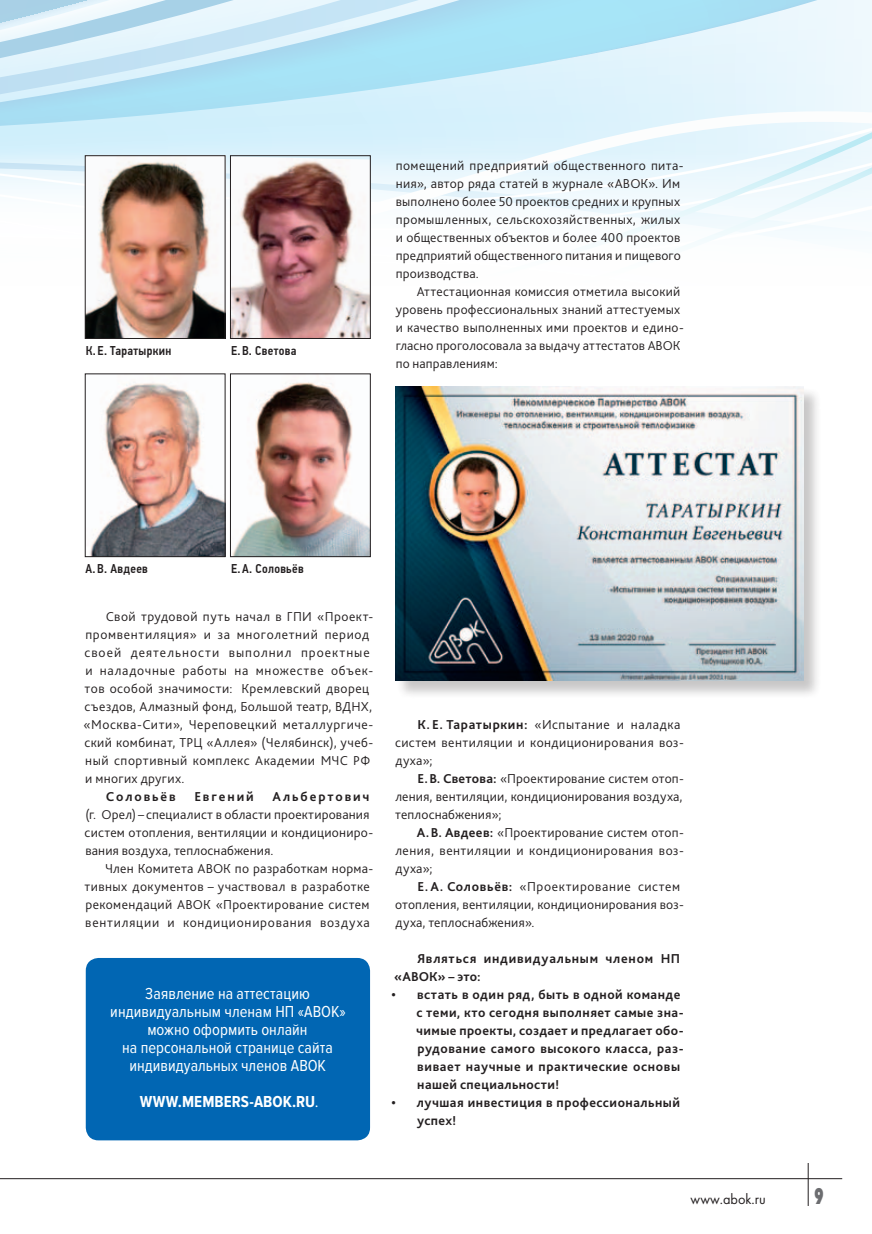
<style>
.page{position:relative;width:872px;height:1234px;background:#fff}
.page>*{position:absolute;margin:0;border:0;box-sizing:border-box;transform-origin:0 0}
.t1{font:22.5px "Futura Futuris X";color:#6c6d70;scale:.6 1}
.t2{font:16.5px/18px "Proxima Nova Cond";color:#fff;text-align:center}
.t3{font:700 16.5px "Proxima Nova Cond";letter-spacing:.005em;color:#fff}
.t4{font:15px "Futura";color:#231f20;scale:.95 1}
.t5{font:300 13.5px/18px "Bliss Pro";letter-spacing:.025em;color:#231f20}
.t6{font:700 13.5px/18px "Bliss Pro";letter-spacing:.035em;color:#231f20}
.t7{font:700 13.5px/18px "Bliss Pro";letter-spacing:.055em;color:#231f20}
.t8{font:700 13.5px "Bliss Pro";letter-spacing:.145em;color:#231f20}
.t9{font:700 13.5px "Bliss Pro";letter-spacing:.14em;color:#231f20}
.t10{font:500 12.75px "PF Din Text Cond Pro";letter-spacing:.025em;color:#231f20}
.s1{font-weight:400}
.s2{font-weight:700}
</style>
<div class="page">
<hr style="left:0;top:1177px;width:842px;height:1px;background:#231f20">
<hr style="left:808px;top:1162px;width:1px;height:43px;background:#231f20">
<svg style="left:0;top:0;width:872px;height:111px;background:#c7e9f7"></svg>
<svg style="left:0;top:111px;width:872px;height:164px"></svg>
<div style="left:86px;top:957px;width:284px;height:183px;background:#0166b3;border-radius:13px"></div>
<div style="left:395px;top:386px;width:427px;height:312px;background:#231f20;opacity:.25"></div>
<img style="left:395px;top:386px;width:409px;height:294px">
<img style="left:87px;top:157px;width:136px;height:179px">
<div style="left:85px;top:155px;width:140px;height:183px;border:1px solid #231f20"></div>
<img style="left:90px;top:382px;width:133px;height:172px">
<div style="left:85px;top:373px;width:140px;height:183px;border:1px solid #231f20"></div>
<img style="left:232px;top:157px;width:136px;height:179px">
<div style="left:230px;top:155px;width:140px;height:183px;border:1px solid #231f20"></div>
<img style="left:232px;top:382px;width:136px;height:172px">
<p class="t10" style="left:86px;top:343px;width:87px">К. Е. Таратыркин</p>
<p class="t10" style="left:231px;top:343px;width:67px">Е. В. Светова</p>
<p class="t5" style="left:396px;top:156px;width:289px">помещений предприятий общественного пита&shy;ния», автор ряда статей в журнале «АВОК». Им выполнено более 50 проектов средних и крупных промышленных, сельскохозяйственных, жилых и общественных объектов и более 400 проектов предприятий общественного питания и пищевого производства.</p>
<p class="t5" style="left:396px;top:282px;width:289px;text-indent:21px">Аттестационная комиссия отметила высокий уровень профессиональных знаний аттестуемых и качество выполненных ими проектов и едино&shy;гласно проголосовала за выдачу аттестатов АВОК по направлениям:</p>
<p class="t10" style="left:86px;top:561px;width:64px">А. В. Авдеев</p>
<p class="t10" style="left:231px;top:561px;width:74px">Е. А. Соловьёв</p>
<p class="t5" style="left:84px;top:606px;width:291px;text-indent:22px">Свой трудовой путь начал в ГПИ «Проект&shy;промвентиляция» и за многолетний период своей деятельности выполнил проектные и наладочные работы на множестве объек&shy;тов особой значимости: Кремлевский дворец съездов, Алмазный фонд, Большой театр, ВДНХ, «Москва-Сити», Череповецкий металлургиче&shy;ский комбинат, ТРЦ «Аллея» (Челябинск), учеб&shy;ный спортивный комплекс Академии МЧС РФ и многих других.</p>
<p class="t8" style="left:106px;top:787px;width:71px">Соловьёв</p>
<p class="t8" style="left:194px;top:787px;width:61px">Евгений</p>
<p class="t9" style="left:272px;top:787px;width:99px">Альбертович</p>
<p class="t5" style="left:85px;top:804px;width:290px">(г. Орел) – специалист в области проектирования систем отопления, вентиляции и кондициониро&shy;вания воздуха, теплоснабжения.</p>
<p class="t5" style="left:85px;top:858px;width:290px;text-indent:20px">Член Комитета АВОК по разработкам норма&shy;тивных документов – участвовал в разработке рекомендаций АВОК «Проектирование систем вентиляции и кондиционирования воздуха</p>
<p class="t2" style="left:110px;top:984px;width:237px">Заявление на аттестацию индивидуальным членам НП «АВОК» можно оформить онлайн<br>на персональной странице сайта индивидуальных членов АВОК</p>
<p class="t3" style="left:140px;top:1091px;width:180px">WWW.MEMBERS-ABOK.RU<span class="s1">.</span></p>
<p class="t5" style="left:395px;top:714px;width:290px;text-indent:22px"><span class="s2">К. Е. Таратыркин:</span> «Испытание и наладка систем вентиляции и кондиционирования воз&shy;духа»;</p>
<p class="t5" style="left:395px;top:768px;width:290px;text-align:justify;text-indent:22px"><span class="s2">Е.В. Светова:</span> «Проектирование систем отоп&shy;ления, вентиляции, кондиционирования воздуха, теплоснабжения»;</p>
<p class="t5" style="left:395px;top:822px;width:290px;text-align:justify;text-indent:21px"><span class="s2">А.В. Авдеев:</span> «Проектирование систем отоп&shy;ления, вентиляции и кондиционирования воз&shy;духа»;</p>
<p class="t5" style="left:395px;top:876px;width:290px;text-indent:22px"><span class="s2">Е. А. Соловьёв:</span> «Проектирование систем отопления, вентиляции, кондиционирования воз&shy;духа, теплоснабжения».</p>
<p class="t7" style="left:394px;top:948px;width:287px;text-indent:23px">Являться индивидуальным членом НП «АВОК» – это:</p>
<p class="t6" style="left:416px;top:984px;width:269px;text-indent:-25px">• встать в один ряд, быть в одной команде с теми, кто сегодня выполняет самые зна&shy;чимые проекты, создает и предлагает обо&shy;рудование самого высокого класса, раз&shy;вивает научные и практические основы нашей специальности!</p>
<p class="t6" style="left:417px;top:1092px;width:264px;text-indent:-26px">• лучшая инвестиция в профессиональный успех!</p>
<p class="t4" style="left:690px;top:1189px;width:80px">www.abok.ru</p>
<h1 class="t1" style="left:814px;top:1181px;width:17px">9</h1>
</div>
